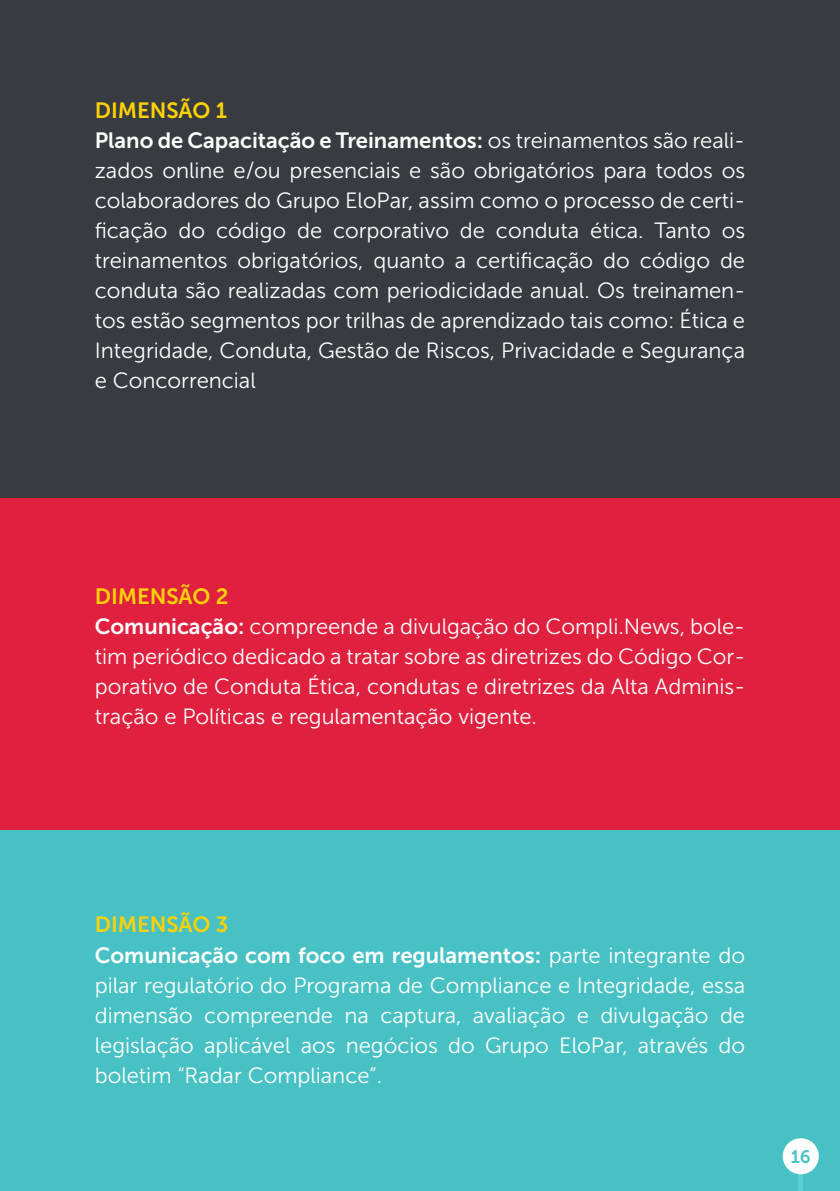
<style>
.page{position:relative;width:840px;height:1191px;background:#fff}
.page>*{position:absolute;margin:0;border:0;box-sizing:border-box;transform-origin:0 0}
.t1{font:22px/30px "Museo Sans 300";color:#fff;text-align:justify}
.t2{font:22px/30px "Museo Sans 700";color:#fff}
.t3{font:22px "Museo Sans 700";color:#fdd204}
.t4{font:18px "Museo Sans 700";color:#48c2c5}
.s1{color:#fdd204}
.s2{font-family:"Museo Sans 300"}
.s3{font-family:"Museo Sans 700"}
</style>
<div class="page">
<div style="left:0;top:0;width:839px;height:499px;background:#383b3f"></div>
<div style="left:0;top:828px;width:839px;height:363px;background:#48c1c4"></div>
<svg style="left:798px;top:1174px;width:4px;height:17px"></svg>
<div style="left:782px;top:1138px;width:36px;height:36px;background:#fff;border-radius:50%"></div>
<div style="left:0;top:498px;width:839px;height:331px;background:#e0203f"></div>
<p class="t2" style="left:95px;top:95px;width:651px"><span class="s1">DIMENSÃO 1<br></span>Plano de Capacitação e Treinamentos: <span class="s2">os treinamentos são reali-</span></p>
<p class="t1" style="left:95px;top:156px;width:651px">zados online e/ou presenciais e são obrigatórios para todos os colaboradores do Grupo EloPar, assim como o processo de certi&shy;ficação do código de corporativo de conduta ética. Tanto os treinamentos obrigatórios, quanto a certificação do código de conduta são realizadas com periodicidade anual. Os treinamen&shy;tos estão segmentos por trilhas de aprendizado tais como: Ética e Integridade, Conduta, Gestão de Riscos, Privacidade e Segurança e Concorrencial</p>
<p class="t3" style="left:95px;top:583px;width:135px">DIMENSÃO 2</p>
<p class="t1" style="left:95px;top:611px;width:651px"><span class="s3">Comunicação:</span> compreende a divulgação do Compli.News, bole&shy;tim periódico dedicado a tratar sobre as diretrizes do Código Cor&shy;porativo de Conduta Ética, condutas e diretrizes da Alta Adminis&shy;tração e Políticas e regulamentação vigente.</p>
<p class="t2" style="left:95px;top:910px;width:651px"><span class="s1">DIMENSÃO 3<br></span>Comunicação com foco em regulamentos: <span class="s2">parte integrante do</span></p>
<p class="t1" style="left:95px;top:970px;width:651px">pilar regulatório do Programa de Compliance e Integridade, essa dimensão compreende na captura, avaliação e divulgação de legislação aplicável aos negócios do Grupo EloPar, através do boletim “Radar Compliance”.</p>
<p class="t4" style="left:790px;top:1146px;width:22px">16</p>
</div>
